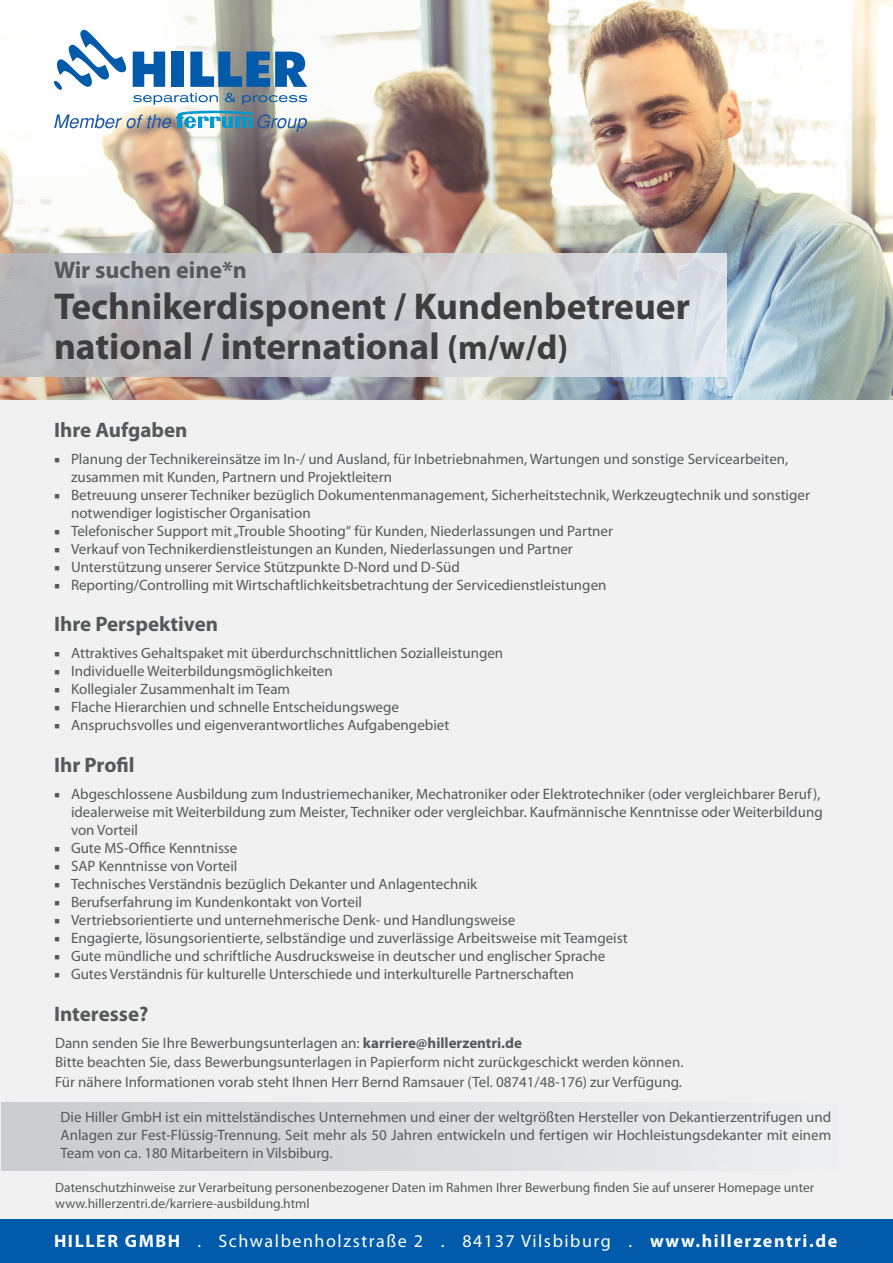
<style>
.page{position:relative;width:893px;height:1263px;background:#fff}
.page>*{position:absolute;margin:0;border:0;box-sizing:border-box;transform-origin:0 0}
.t1{font:700 37.5px "Myriad Pro";color:#3e3e3f}
.t2{font:700 24px "Myriad Pro";color:#57585a}
.t3{font:700 21px "Myriad Pro";color:#57585a}
.t4{font:18px "Myriad Pro";letter-spacing:.085em;color:#fff}
.t5{font:15px/18px "Myriad Pro";color:#57585a}
.t6{font:13.5px/16.2px "Myriad Pro";color:#57585a}
.s1{font-size:34.5px}
.s2{font-family:"Minion Pro"}
.s3{font-weight:700}
</style>
<div class="page">
<div style="left:0;top:0;width:893px;height:1251px;background:#f0f1f0"></div>
<img style="left:0;top:0;width:893px;height:400px">
<img style="left:0;top:253px;width:726px;height:123px">
<div style="left:0;top:1219px;width:893px;height:44px;background:#015aaa"></div>
<svg style="left:54px;top:30px;width:253px;height:101px"></svg>
<p class="t2" style="left:54px;top:255px;width:195px">Wir suchen eine*n</p>
<p class="t1" style="left:54px;top:282px;width:637px">Technikerdisponent / Kundenbetreuer</p>
<p class="t1" style="left:54px;top:322px;width:516px">national / international <span class="s1">(m/w/d)</span></p>
<p class="t3" style="left:54px;top:416px;width:135px">Ihre Aufgaben</p>
<p class="t5" style="left:71px;top:449px;width:719px;text-indent:-17px"><span class="s2">■</span> Planung der Technikereinsätze im In-/ und Ausland, für Inbetriebnahmen, Wartungen und sonstige Servicearbeiten, zusammen mit Kunden, Partnern und Projektleitern</p>
<p class="t5" style="left:71px;top:485px;width:740px;text-indent:-17px"><span class="s2">■</span> Betreuung unserer Techniker bezüglich Dokumentenmanagement, Sicherheitstechnik, Werkzeugtechnik und sonstiger notwendiger logistischer Organisation</p>
<p class="t5" style="left:54px;top:521px;width:561px"><span class="s2">■</span> Telefonischer Support mit „Trouble Shooting“ für Kunden, Niederlassungen und Partner</p>
<p class="t5" style="left:54px;top:539px;width:520px"><span class="s2">■</span> Verkauf von Technikerdienstleistungen an Kunden, Niederlassungen und Partner</p>
<p class="t5" style="left:54px;top:557px;width:407px"><span class="s2">■</span> Unterstützung unserer Service Stützpunkte D-Nord und D-Süd</p>
<p class="t5" style="left:54px;top:575px;width:554px"><span class="s2">■</span> Reporting/Controlling mit Wirtschaftlichkeitsbetrachtung der Servicedienstleistungen</p>
<p class="t3" style="left:54px;top:610px;width:166px">Ihre Perspektiven</p>
<p class="t5" style="left:54px;top:644px;width:451px"><span class="s2">■</span> Attraktives Gehaltspaket mit überdurchschnittlichen Sozialleistungen</p>
<p class="t5" style="left:54px;top:662px;width:280px"><span class="s2">■</span> Individuelle Weiterbildungsmöglichkeiten</p>
<p class="t5" style="left:54px;top:680px;width:238px"><span class="s2">■</span> Kollegialer Zusammenhalt im Team</p>
<p class="t5" style="left:54px;top:698px;width:347px"><span class="s2">■</span> Flache Hierarchien und schnelle Entscheidungswege</p>
<p class="t5" style="left:54px;top:716px;width:397px"><span class="s2">■</span> Anspruchsvolles und eigenverantwortliches Aufgabengebiet</p>
<p class="t3" style="left:54px;top:751px;width:82px">Ihr Profil</p>
<p class="t5" style="left:71px;top:784px;width:753px;text-indent:-17px"><span class="s2">■</span> Abgeschlossene Ausbildung zum Industriemechaniker, Mechatroniker oder Elektrotechniker (oder vergleichbarer Beruf), idealerweise mit Weiterbildung zum Meister, Techniker oder vergleichbar. Kaufmännische Kenntnisse oder Weiterbildung von Vorteil</p>
<p class="t5" style="left:54px;top:838px;width:185px"><span class="s2">■</span> Gute MS-Office Kenntnisse</p>
<p class="t5" style="left:54px;top:856px;width:185px"><span class="s2">■</span> SAP Kenntnisse von Vorteil</p>
<p class="t5" style="left:54px;top:874px;width:425px"><span class="s2">■</span> Technisches Verständnis bezüglich Dekanter und Anlagentechnik</p>
<p class="t5" style="left:54px;top:892px;width:310px"><span class="s2">■</span> Berufserfahrung im Kundenkontakt von Vorteil</p>
<p class="t5" style="left:54px;top:910px;width:463px"><span class="s2">■</span> Vertriebsorientierte und unternehmerische Denk- und Handlungsweise</p>
<p class="t5" style="left:54px;top:928px;width:575px"><span class="s2">■</span> Engagierte, lösungsorientierte, selbständige und zuverlässige Arbeitsweise mit Teamgeist</p>
<p class="t5" style="left:54px;top:946px;width:553px"><span class="s2">■</span> Gute mündliche und schriftliche Ausdrucksweise in deutscher und englischer Sprache</p>
<p class="t5" style="left:54px;top:964px;width:522px"><span class="s2">■</span> Gutes Verständnis für kulturelle Unterschiede und interkulturelle Partnerschaften</p>
<p class="t3" style="left:54px;top:1000px;width:96px">Interesse?</p>
<p class="t5" style="left:55px;top:1034px;width:468px">Dann senden Sie Ihre Bewerbungsunterlagen an: <span class="s3">karriere@hillerzentri.de</span></p>
<p class="t5" style="left:55px;top:1053px;width:630px">Bitte beachten Sie, dass Bewerbungsunterlagen in Papierform nicht zurückgeschickt werden können.</p>
<p class="t5" style="left:55px;top:1073px;width:628px">Für nähere Informationen vorab steht Ihnen Herr Bernd Ramsauer (Tel. 08741/48-176) zur Verfügung.</p>
<p class="t5" style="left:61px;top:1108px;width:772px;text-align:justify">Die Hiller GmbH ist ein mittelständisches Unternehmen und einer der weltgrößten Hersteller von Dekantierzentrifugen und Anlagen zur Fest-Flüssig-Trennung. Seit mehr als 50 Jahren entwickeln und fertigen wir Hochleistungsdekanter mit einem Team von ca. 180 Mitarbeitern in Vilsbiburg.</p>
<p class="t6" style="left:55px;top:1179px;width:760px">Datenschutzhinweise zur Verarbeitung personenbezogener Daten im Rahmen Ihrer Bewerbung finden Sie auf unserer Homepage unter www.hillerzentri.de/karriere-ausbildung.html</p>
<p class="t4" style="left:54px;top:1230px;width:785px"><span class="s3">HILLER GMBH</span> . Schwalbenholzstraße 2 . 84137 Vilsbiburg . <span class="s3">www.hillerzentri.de</span></p>
</div>
